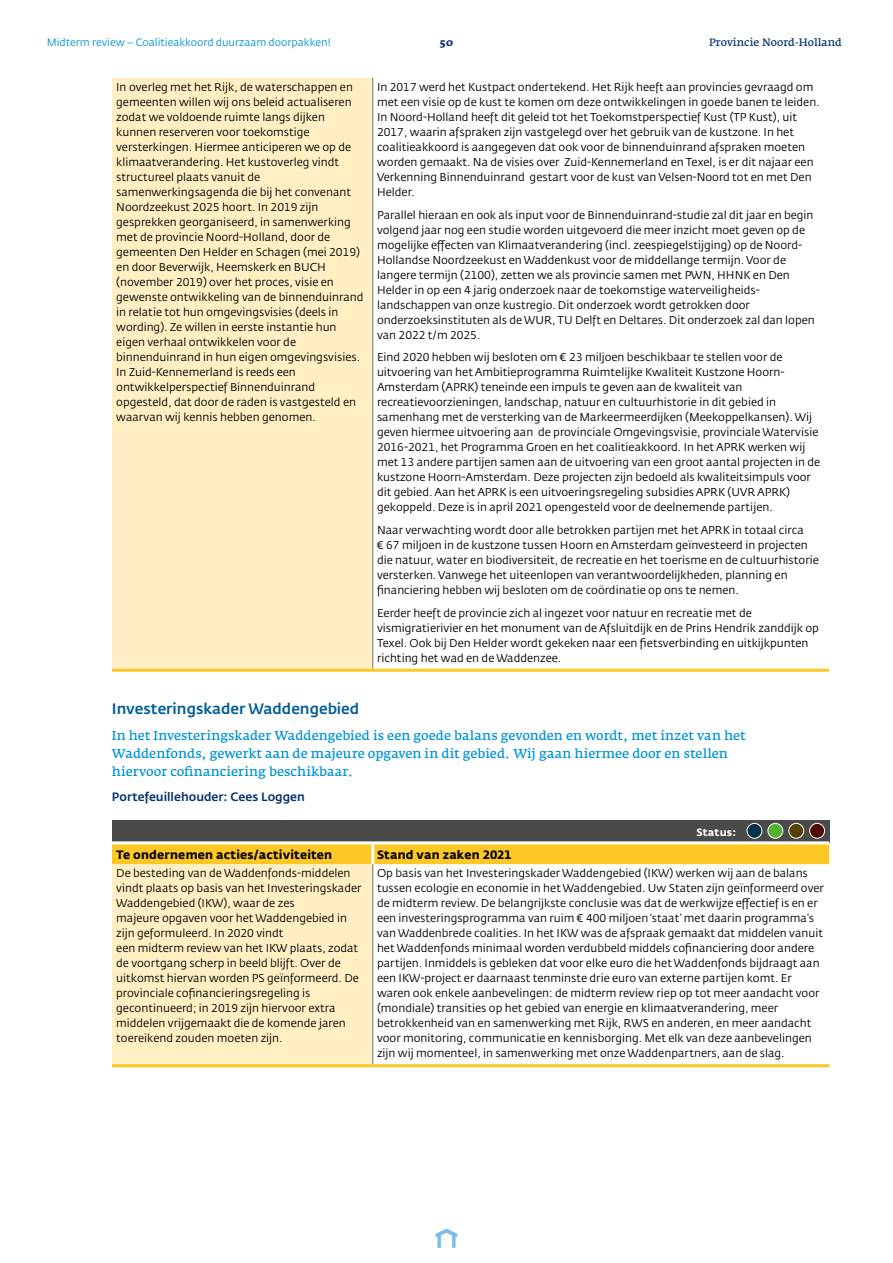
<style>
.page{position:relative;width:893px;height:1263px;background:#fff}
.page>*{position:absolute;margin:0;border:0;box-sizing:border-box;transform-origin:0 0}
.t1{font:500 15px "Fedra Sans Std";color:#005d98}
.t2{font:600 12.75px/18px "Fedra Serif A Std";color:#0093d6}
.t3{font:700 12px "Fedra Sans Std";letter-spacing:.015em;color:#000}
.t4{font:500 12px "Fedra Sans Std";color:#03326c}
.t5{font:11.25px/15px "Fedra Sans Std";color:#000}
.t6{font:10.5px "Fedra Sans Std";color:#0093d6}
.t7{font:600 10.5px "Fedra Serif A Std";color:#03326c}
.t8{font:700 10.5px "Fedra Sans Std";color:#fff}
.t9{font:700 10.5px "Fedra Serif A Std";color:#03326c}
</style>
<div class="page">
<svg style="left:436px;top:1228px;width:21px;height:20px"></svg>
<div style="left:112px;top:78px;width:261px;height:592px;background:#ffefc3"></div>
<hr style="left:372px;top:78px;width:1px;height:591px;background:#706f6f">
<hr style="left:112px;top:669px;width:261px;height:3px;background:#fdc725">
<hr style="left:373px;top:669px;width:456px;height:3px;background:#fdc725">
<div style="left:112px;top:820px;width:717px;height:23px;background:#4a4a49"></div>
<div style="left:112px;top:844px;width:717px;height:20px;background:#fdc725"></div>
<div style="left:112px;top:864px;width:261px;height:202px;background:#ffefc3"></div>
<hr style="left:371px;top:844px;width:3px;height:20px;background:#fff">
<hr style="left:112px;top:841px;width:261px;height:3px;background:#fff">
<hr style="left:373px;top:841px;width:456px;height:3px;background:#fff">
<hr style="left:372px;top:864px;width:1px;height:200px;background:#706f6f">
<hr style="left:112px;top:1064px;width:261px;height:3px;background:#fdc725">
<hr style="left:373px;top:1064px;width:456px;height:3px;background:#fdc725">
<div style="left:747px;top:823px;width:15px;height:15px;background:#003149;border-radius:50%"></div>
<div style="left:747px;top:823px;width:15px;height:16px;border:1px solid #fff;border-radius:50%"></div>
<div style="left:768px;top:823px;width:15px;height:15px;background:#56af31;border-radius:50%"></div>
<div style="left:767px;top:823px;width:16px;height:16px;border:1px solid #fff;border-radius:50%"></div>
<div style="left:789px;top:823px;width:15px;height:15px;background:#544103;border-radius:50%"></div>
<div style="left:788px;top:823px;width:16px;height:16px;border:1px solid #fff;border-radius:50%"></div>
<div style="left:810px;top:823px;width:15px;height:15px;background:#500700;border-radius:50%"></div>
<div style="left:809px;top:823px;width:16px;height:16px;border:1px solid #fff;border-radius:50%"></div>
<p class="t6" style="left:47px;top:36px;width:285px">Midterm review – Coalitieakkoord duurzaam doorpakken!</p>
<p class="t9" style="left:440px;top:36px;width:15px">50</p>
<p class="t7" style="left:709px;top:36px;width:134px">Provincie Noord-Holland</p>
<p class="t5" style="left:116px;top:80px;width:249px">In overleg met het Rijk, de waterschappen en gemeenten willen wij ons beleid actualiseren zodat we voldoende ruimte langs dijken kunnen reserveren voor toekomstige versterkingen. Hiermee anticiperen we op de klimaatverandering. Het kustoverleg vindt structureel plaats vanuit de samenwerkingsagenda die bij het convenant Noordzeekust 2025 hoort. In 2019 zijn gesprekken georganiseerd, in samenwerking met de provincie Noord-Holland, door de gemeenten Den Helder en Schagen (mei 2019) en door Beverwijk, Heemskerk en BUCH (november 2019) over het proces, visie en gewenste ontwikkeling van de binnenduinrand in relatie tot hun omgevingsvisies (deels in wording). Ze willen in eerste instantie hun eigen verhaal ontwikkelen voor de binnenduinrand in hun eigen omgevingsvisies.<br>In Zuid-Kennemerland is reeds een ontwikkelperspectief Binnenduinrand opgesteld, dat door de raden is vastgesteld en waarvan wij kennis hebben genomen.</p>
<p class="t5" style="left:377px;top:80px;width:444px">In 2017 werd het Kustpact ondertekend. Het Rijk heeft aan provincies gevraagd om met een visie op de kust te komen om deze ontwikkelingen in goede banen te leiden.<br>In Noord-Holland heeft dit geleid tot het Toekomstperspectief Kust (TP Kust), uit 2017, waarin afspraken zijn vastgelegd over het gebruik van de kustzone. In het coalitieakkoord is aangegeven dat ook voor de binnenduinrand afspraken moeten worden gemaakt. Na de visies over Zuid-Kennemerland en Texel, is er dit najaar een Verkenning Binnenduinrand gestart voor de kust van Velsen-Noord tot en met Den Helder.</p>
<p class="t5" style="left:377px;top:207px;width:439px">Parallel hieraan en ook als input voor de Binnenduinrand-studie zal dit jaar en begin volgend jaar nog een studie worden uitgevoerd die meer inzicht moet geven op de mogelijke effecten van Klimaatverandering (incl. zeespiegelstijging) op de Noord-Hollandse Noordzeekust en Waddenkust voor de middellange termijn. Voor de langere termijn (2100), zetten we als provincie samen met PWN, HHNK en Den Helder in op een 4 jarig onderzoek naar de toekomstige waterveiligheids&shy;landschappen van onze kustregio. Dit onderzoek wordt getrokken door onderzoeksinstituten als de WUR, TU Delft en Deltares. Dit onderzoek zal dan lopen van 2022 t/m 2025.</p>
<p class="t5" style="left:377px;top:350px;width:445px">Eind 2020 hebben wij besloten om € 23 miljoen beschikbaar te stellen voor de uitvoering van het Ambitieprogramma Ruimtelijke Kwaliteit Kustzone Hoorn-Amsterdam (APRK) teneinde een impuls te geven aan de kwaliteit van recreatievoorzieningen, landschap, natuur en cultuurhistorie in dit gebied in samenhang met de versterking van de Markeermeerdijken (Meekoppelkansen). Wij geven hiermee uitvoering aan de provinciale Omgevingsvisie, provinciale Watervisie 2016-2021, het Programma Groen en het coalitieakkoord. In het APRK werken wij met 13 andere partijen samen aan de uitvoering van een groot aantal projecten in de kustzone Hoorn-Amsterdam. Deze projecten zijn bedoeld als kwaliteitsimpuls voor dit gebied. Aan het APRK is een uitvoeringsregeling subsidies APRK (UVR APRK) gekoppeld. Deze is in april 2021 opengesteld voor de deelnemende partijen.</p>
<p class="t5" style="left:377px;top:523px;width:443px">Naar verwachting wordt door alle betrokken partijen met het APRK in totaal circa<br>€ 67 miljoen in de kustzone tussen Hoorn en Amsterdam geïnvesteerd in projecten die natuur, water en biodiversiteit, de recreatie en het toerisme en de cultuurhistorie versterken. Vanwege het uiteenlopen van verantwoordelijkheden, planning en financiering hebben wij besloten om de coördinatie op ons te nemen.</p>
<p class="t5" style="left:377px;top:605px;width:443px">Eerder heeft de provincie zich al ingezet voor natuur en recreatie met de vismigratierivier en het monument van de Afsluitdijk en de Prins Hendrik zanddijk op Texel. Ook bij Den Helder wordt gekeken naar een fietsverbinding en uitkijkpunten richting het wad en de Waddenzee.</p>
<h1 class="t1" style="left:112px;top:699px;width:249px">Investeringskader Waddengebied</h1>
<p class="t2" style="left:112px;top:727px;width:635px">In het Investeringskader Waddengebied is een goede balans gevonden en wordt, met inzet van het<br>Waddenfonds, gewerkt aan de majeure opgaven in dit gebied. Wij gaan hiermee door en stellen hiervoor cofinanciering beschikbaar.</p>
<p class="t4" style="left:112px;top:789px;width:194px">Portefeuillehouder: Cees Loggen</p>
<p class="t8" style="left:696px;top:825px;width:41px">Status:</p>
<p class="t3" style="left:116px;top:847px;width:218px">Te ondernemen acties/activiteiten</p>
<p class="t3" style="left:377px;top:847px;width:136px">Stand van zaken 2021</p>
<p class="t5" style="left:116px;top:866px;width:247px">De besteding van de Waddenfonds-middelen vindt plaats op basis van het Investeringskader Waddengebied (IKW), waar de zes<br>majeure opgaven voor het Waddengebied in zijn geformuleerd. In 2020 vindt<br>een midterm review van het IKW plaats, zodat de voortgang scherp in beeld blijft. Over de uitkomst hiervan worden PS geïnformeerd. De provinciale cofinancieringsregeling is gecontinueerd; in 2019 zijn hiervoor extra middelen vrijgemaakt die de komende jaren toereikend zouden moeten zijn.</p>
<p class="t5" style="left:377px;top:866px;width:448px">Op basis van het Investeringskader Waddengebied (IKW) werken wij aan de balans tussen ecologie en economie in het Waddengebied. Uw Staten zijn geïnformeerd over de midterm review. De belangrijkste conclusie was dat de werkwijze effectief is en er een investeringsprogramma van ruim € 400 miljoen ‘staat’ met daarin programma’s van Waddenbrede coalities. In het IKW was de afspraak gemaakt dat middelen vanuit het Waddenfonds minimaal worden verdubbeld middels cofinanciering door andere partijen. Inmiddels is gebleken dat voor elke euro die het Waddenfonds bijdraagt aan een IKW-project er daarnaast tenminste drie euro van externe partijen komt. Er waren ook enkele aanbevelingen: de midterm review riep op tot meer aandacht voor (mondiale) transities op het gebied van energie en klimaatverandering, meer betrokkenheid van en samenwerking met Rijk, RWS en anderen, en meer aandacht voor monitoring, communicatie en kennisborging. Met elk van deze aanbevelingen zijn wij momenteel, in samenwerking met onze Waddenpartners, aan de slag.</p>
</div>
